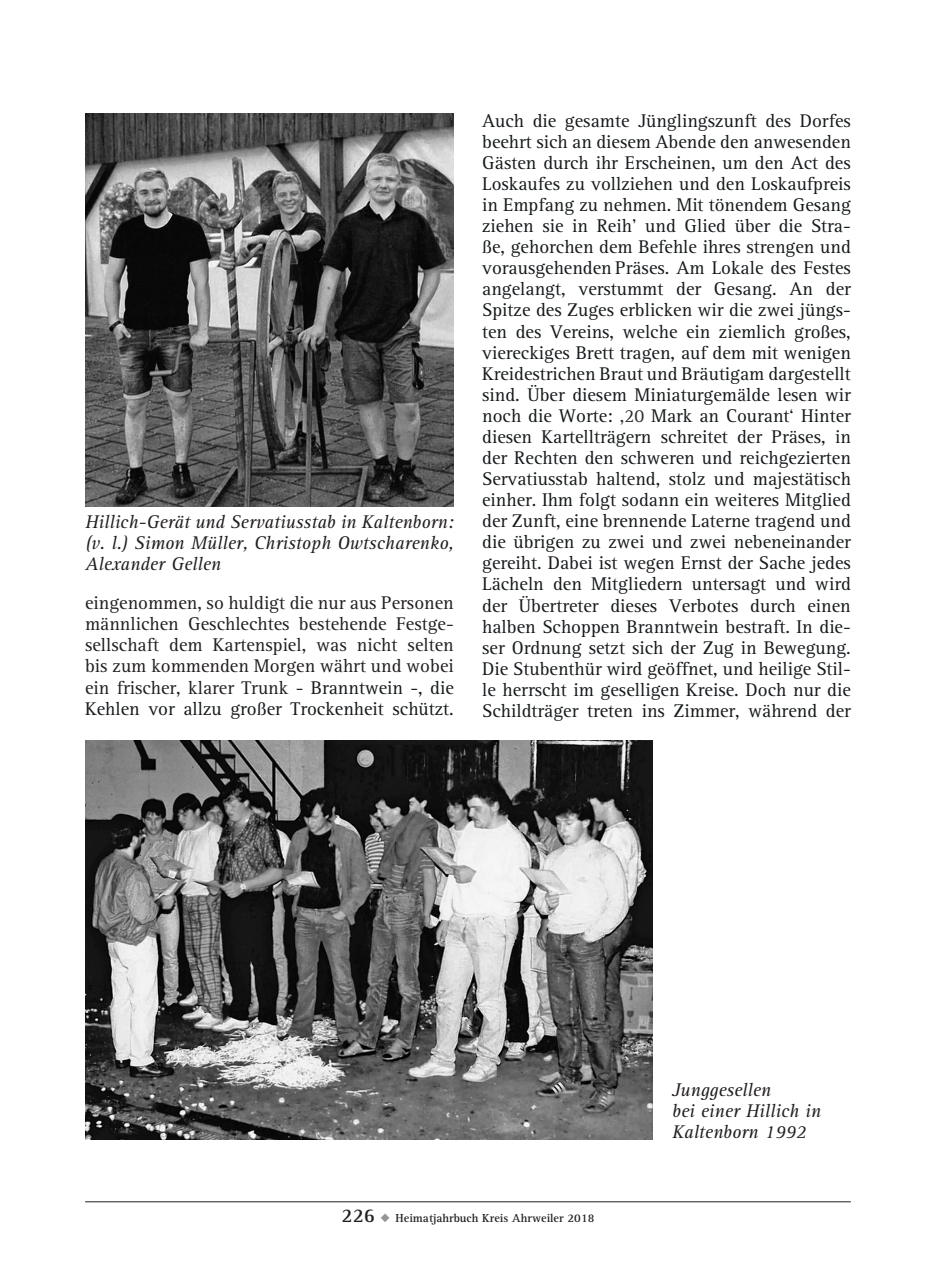
<style>
.page{position:relative;width:936px;height:1276px;background:#fff}
.page>*{position:absolute;margin:0;border:0;box-sizing:border-box;transform-origin:0 0}
.t1{font:19px/21px "AT Rotis Serif";color:#161a1c;text-align:justify}
.t2{font:19px/21px "AT Rotis Serif";color:#231f20;text-align:justify}
.t3{font:italic 19px/21px "AT Rotis Serif";color:#231f20;text-align:justify}
.t4{font:700 12px "AT Rotis Serif";color:#231f20}
.s1{color:#161a1c}
.s2{color:#2d2f2f}
.s3{font-size:20px}
.s4{color:#939598}
</style>
<div class="page">
<hr style="left:85px;top:1201px;width:765px;height:1px;background:#231f20">
<img style="left:85px;top:113px;width:369px;height:393px">
<img style="left:85px;top:740px;width:567px;height:399px">
<p class="t3" style="left:85px;top:511px;width:370px">Hillich-Gerät und Servatiusstab in Kaltenborn: (v. l.) Simon Müller, Christoph Owtscharenko, Alexander Gellen</p>
<p class="t2" style="left:85px;top:593px;width:370px">eingenommen, so huldigt die nur aus Personen männlichen Geschlechtes bestehende Festge&shy;sellschaft dem Kartenspiel, was nicht selten bis zum kommenden Morgen währt und wobei ein frischer, klarer Trunk - <span class="s1">Branntwein -, die Kehlen vor allzu großer Trockenheit schützt.</span></p>
<p class="t1" style="left:482px;top:110px;width:370px">Auch die gesamte Jünglingszunft des Dorfes beehrt sich an diesem Abende den anwesenden Gästen durch ihr Erscheinen, um den Act des Loskaufes zu vollziehen und den Loskaufpreis in Empfang zu nehmen. Mit tönendem Gesang ziehen sie in Reih’ und Glied über die Stra&shy;ße, gehorchen dem Befehle ihres strengen und vorausgehenden Präses. Am Lokale des Festes angelangt, verstummt der Gesang. An der Spitze des Zuges erblicken wir die zwei jüngs&shy;ten des Vereins, welche ein ziemlich großes, viereckiges Brett tragen, auf dem mit wenigen Kreidestrichen Braut und Bräutigam dargestellt sind. Über diesem Miniaturgemälde lesen wir noch die Worte: <span class="s2">,20</span> Mark an Courant‘ Hinter diesen Kartellträgern schreitet der Präses, in der Rechten den schweren und reichgezierten Servatiusstab haltend, stolz und majestätisch einher. Ihm folgt sodann ein weiteres Mitglied der Zunft, eine brennende Laterne tragend und die übrigen zu zwei und zwei nebeneinander gereiht. Dabei ist wegen Ernst der Sache jedes Lächeln den Mitgliedern untersagt und wird der Übertreter dieses Verbotes durch einen halben Schoppen Branntwein bestraft. In die&shy;ser Ordnung setzt sich der Zug in Bewegung.<br>Die Stubenthür wird geöffnet, und heilige Stil&shy;le herrscht im geselligen Kreise. Doch nur die Schildträger treten ins Zimmer, während der</p>
<p class="t3" style="left:672px;top:1080px;width:150px;text-align:left">Junggesellen<br>bei einer Hillich in<br>Kaltenborn 1992</p>
<p class="t4" style="left:341px;top:1210px;width:254px"><span class="s3">226</span> <span class="s4">◆</span> Heimatjahrbuch Kreis Ahrweiler 2018</p>
</div>
